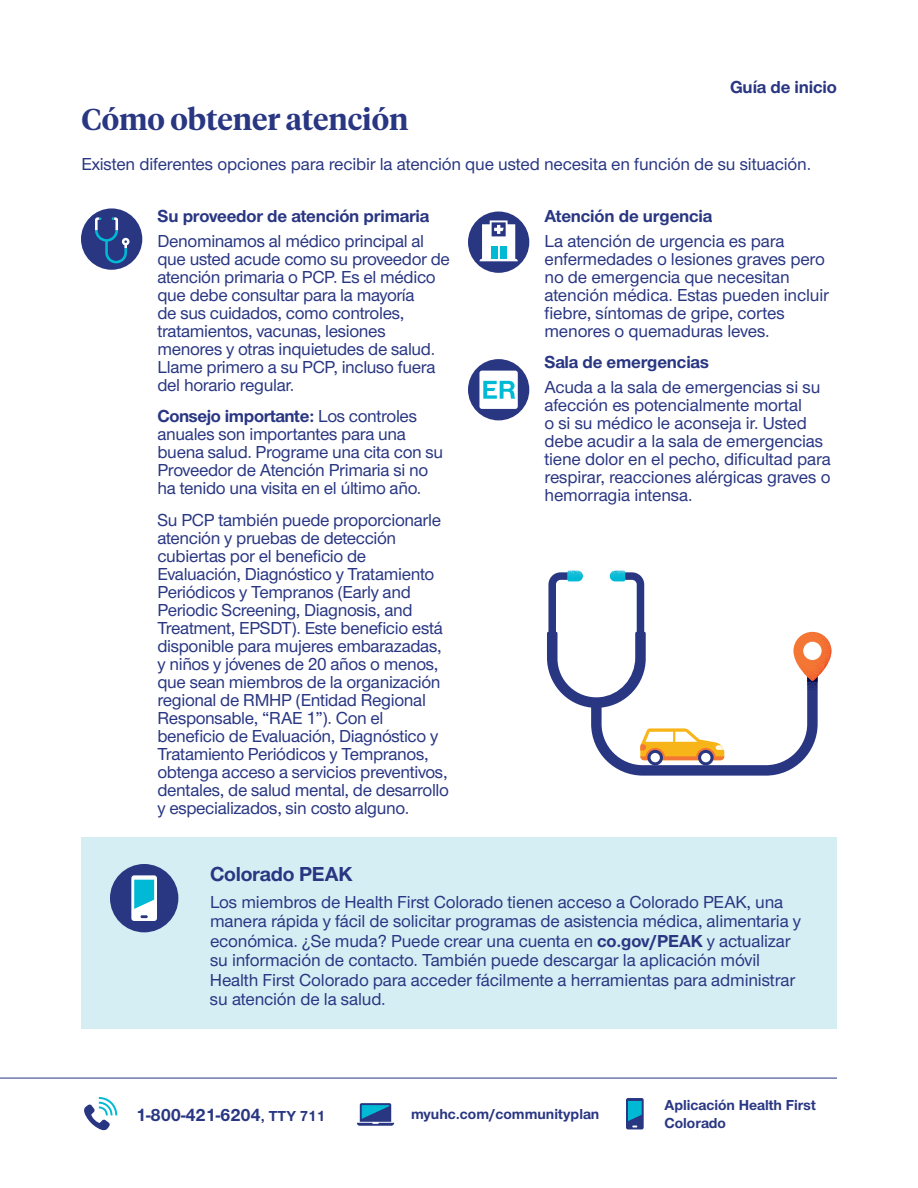
<style>
.page{position:relative;width:918px;height:1188px;background:#fff}
.page>*{position:absolute;margin:0;border:0;box-sizing:border-box;transform-origin:0 0}
.t1{font:600 30px "UHC Serif Headline";color:#293682}
.t2{font:700 21px "UHC Sans";letter-spacing:-.01em;color:#293682}
.t3{font:500 18px/18px "UHC Sans";letter-spacing:-.015em;color:#293682}
.t4{font:700 18px "UHC Sans";letter-spacing:-.01em;color:#293682}
.t5{font:700 15px/18px "UHC Sans";color:#293682}
.s1{font-weight:700}
.s2{font-size:15px}
</style>
<div class="page">
<svg style="left:84px;top:1097px;width:33px;height:33px"></svg>
<svg style="left:626px;top:1098px;width:18px;height:31px"></svg>
<hr style="left:0;top:1078px;width:837px;height:1px;background:#293682">
<svg style="left:357px;top:1103px;width:37px;height:23px"></svg>
<div style="left:81px;top:208px;width:61px;height:62px;background:#293682;border-radius:50%"></div>
<svg style="left:95px;top:217px;width:35px;height:46px"></svg>
<svg style="left:611px;top:571px;width:14px;height:1px"></svg>
<svg style="left:568px;top:571px;width:13px;height:1px"></svg>
<svg style="left:547px;top:572px;width:271px;height:204px"></svg>
<svg style="left:793px;top:632px;width:38px;height:49px"></svg>
<svg style="left:797px;top:632px;width:34px;height:60px"></svg>
<div style="left:803px;top:642px;width:19px;height:18px;background:#fff;border-radius:50%"></div>
<svg style="left:647px;top:750px;width:16px;height:15px"></svg>
<div style="left:651px;top:753px;width:9px;height:9px;background:#fff;border-radius:50%"></div>
<svg style="left:698px;top:750px;width:16px;height:15px"></svg>
<div style="left:701px;top:753px;width:9px;height:9px;background:#fff;border-radius:50%"></div>
<svg style="left:640px;top:728px;width:84px;height:32px"></svg>
<div style="left:81px;top:837px;width:756px;height:191px;background:#d5eef4"></div>
<div style="left:110px;top:864px;width:68px;height:68px;background:#293682;border-radius:50%"></div>
<svg style="left:131px;top:875px;width:26px;height:46px"></svg>
<div style="left:468px;top:359px;width:61px;height:61px;background:#293682;border-radius:50%"></div>
<div style="left:479px;top:371px;width:39px;height:38px;background:#fff;border-radius:3px"></div>
<svg style="left:483px;top:381px;width:32px;height:18px"></svg>
<div style="left:468px;top:212px;width:61px;height:61px;background:#293682;border-radius:50%"></div>
<svg style="left:479px;top:220px;width:39px;height:41px"></svg>
<div style="left:491px;top:246px;width:6px;height:13px;background:#00bad5"></div>
<div style="left:500px;top:246px;width:6px;height:13px;background:#00bad5"></div>
<p class="t4" style="left:730px;top:75px;width:108px">Guía de inicio</p>
<h2 class="t1" style="left:81px;top:99px;width:329px">Cómo obtener atención</h2>
<p class="t3" style="left:81px;top:154px;width:731px">Existen diferentes opciones para recibir la atención que usted necesita en función de su situación.</p>
<h3 class="t4" style="left:157px;top:204px;width:273px">Su proveedor de atención primaria</h3>
<p class="t3" style="left:157px;top:231px;width:294px">Denominamos al médico principal al que usted acude como su proveedor de atención primaria o PCP. Es el médico que debe consultar para la mayoría<br>de sus cuidados, como controles, tratamientos, vacunas, lesiones menores y otras inquietudes de salud.<br>Llame primero a su PCP, incluso fuera del horario regular.</p>
<p class="t3" style="left:157px;top:406px;width:287px"><span class="s1">Consejo importante:</span> Los controles anuales son importantes para una buena salud. Programe una cita con su Proveedor de Atención Primaria si no ha tenido una visita en el último año.</p>
<p class="t3" style="left:157px;top:510px;width:293px">Su PCP también puede proporcionarle atención y pruebas de detección cubiertas por el beneficio de Evaluación, Diagnóstico y Tratamiento Periódicos y Tempranos (Early and Periodic Screening, Diagnosis, and Treatment, EPSDT). Este beneficio está disponible para mujeres embarazadas, y niños y jóvenes de 20 años o menos, que sean miembros de la organización regional de RMHP (Entidad Regional Responsable, “RAE 1”). Con el beneficio de Evaluación, Diagnóstico y Tratamiento Periódicos y Tempranos, obtenga acceso a servicios preventivos, dentales, de salud mental, de desarrollo y especializados, sin costo alguno.</p>
<h3 class="t4" style="left:544px;top:204px;width:169px">Atención de urgencia</h3>
<p class="t3" style="left:544px;top:231px;width:286px">La atención de urgencia es para enfermedades o lesiones graves pero no de emergencia que necesitan atención médica. Estas pueden incluir fiebre, síntomas de gripe, cortes menores o quemaduras leves.</p>
<h3 class="t4" style="left:544px;top:350px;width:166px">Sala de emergencias</h3>
<p class="t3" style="left:544px;top:377px;width:288px">Acuda a la sala de emergencias si su afección es potencialmente mortal<br>o si su médico le aconseja ir. Usted debe acudir a la sala de emergencias tiene dolor en el pecho, dificultad para respirar, reacciones alérgicas graves o hemorragia intensa.</p>
<h3 class="t2" style="left:210px;top:860px;width:144px">Colorado PEAK</h3>
<p class="t3" style="left:210px;top:891px;width:593px;line-height:19.5px">Los miembros de Health First Colorado tienen acceso a Colorado PEAK, una manera rápida y fácil de solicitar programas de asistencia médica, alimentaria y económica. ¿Se muda? Puede crear una cuenta en <span class="s1">co.gov/PEAK</span> y actualizar su información de contacto. También puede descargar la aplicación móvil Health First Colorado para acceder fácilmente a herramientas para administrar su atención de la salud.</p>
<p class="t4" style="left:136px;top:1103px;width:191px">1-800-421-6204<span class="s2">, TTY 711</span></p>
<p class="t5" style="left:665px;top:1095px;width:153px">Aplicación Health First<br>Colorado</p>
<p class="t5" style="left:411px;top:1105px;width:190px">myuhc.com/communityplan</p>
</div>
